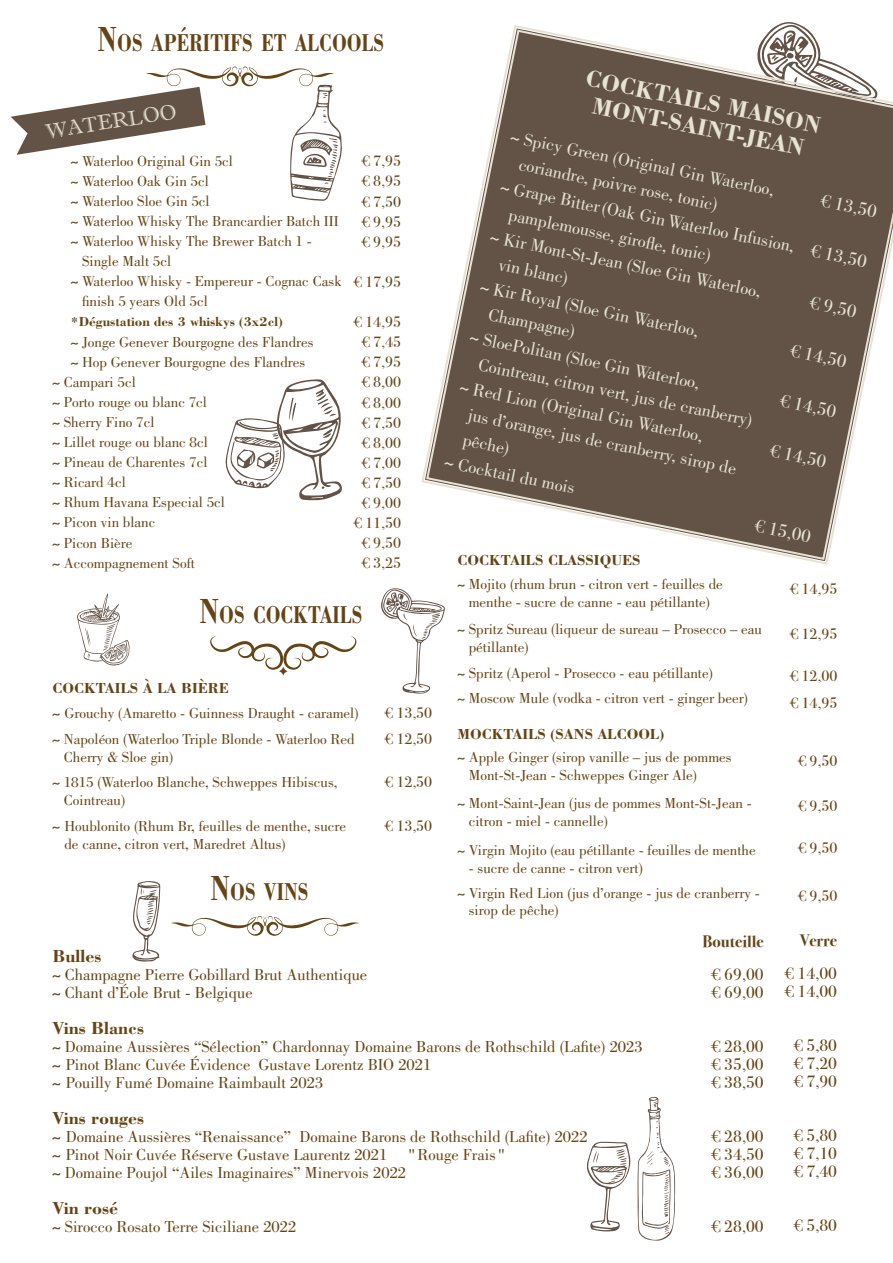
<style>
.page{position:relative;width:893px;height:1263px;background:#fff}
.page>*{position:absolute;margin:0;border:0;box-sizing:border-box;transform-origin:0 0}
.t1{font:700 25.2px "Bodoni Std";color:#654415;scale:.76 1}
.t2{font:700 24px/25.3px "Bodoni Std";color:#e8e2d5;text-align:center}
.t3{font:21px "Imprint MT Shadow";color:#e8e2d5}
.t4{font:18px "Bodoni Std";color:#e8e2d5}
.t5{font:18px "Bodoni Svty Two ITCTT";color:#e8e2d5}
.t6{font:700 18px "Bodoni Std";color:#654415}
.t7{font:16.5px/18px "Bodoni Std";color:#654415}
.t8{font:16.5px/18px "Bodoni Svty Two ITCTT";color:#654415;text-align:justify}
.t9{font:700 16.5px "Bodoni Svty Two ITCTT";color:#654415}
.t10{font:15px/25.5px "Bodoni Std";color:#654415}
.t11{font:15px/20.1px "Bodoni Svty Two ITCTT";color:#654415}
.t12{font:700 13.5px "Bodoni Std";color:#654415}
.s1{font-size:36px}
.s2{font-weight:700}
</style>
<div class="page">
<svg style="left:381px;top:588px;width:64px;height:106px"></svg>
<svg style="left:77px;top:593px;width:53px;height:73px"></svg>
<svg style="left:225px;top:379px;width:117px;height:122px"></svg>
<svg style="left:425px;top:28px;width:468px;height:533px"></svg>
<svg style="left:132px;top:881px;width:28px;height:81px"></svg>
<svg style="left:587px;top:1142px;width:43px;height:90px"></svg>
<svg style="left:637px;top:1097px;width:38px;height:144px"></svg>
<svg style="left:210px;top:636px;width:146px;height:40px"></svg>
<svg style="left:11px;top:66px;width:331px;height:135px"></svg>
<svg style="left:171px;top:916px;width:188px;height:20px"></svg>
<h1 class="t1" style="left:97px;top:27px;width:378px"><span class="s1">N</span>OS APÉRITIFS ET ALCOOLS</h1>
<h3 class="t3" style="left:44px;top:119px;width:134px;rotate:-9deg">WATERLOO</h3>
<p class="t10" style="left:71px;top:148px;width:164px"><span class="s2">~</span> Waterloo Original Gin 5cl</p>
<p class="t10" style="left:71px;top:168px;width:140px"><span class="s2">~</span> Waterloo Oak Gin 5cl</p>
<p class="t10" style="left:71px;top:188px;width:140px"><span class="s2">~</span> Waterloo Sloe Gin 5cl</p>
<p class="t10" style="left:71px;top:208px;width:270px"><span class="s2">~</span> Waterloo Whisky The Brancardier Batch III</p>
<p class="t10" style="left:71px;top:229px;width:242px"><span class="s2">~</span> Waterloo Whisky The Brewer Batch 1 -</p>
<p class="t10" style="left:82px;top:249px;width:91px">Single Malt 5cl</p>
<p class="t10" style="left:71px;top:269px;width:272px"><span class="s2">~</span> Waterloo Whisky - Empereur - Cognac Cask</p>
<p class="t10" style="left:82px;top:289px;width:127px">finish 5 years Old 5cl</p>
<p class="t12" style="left:70px;top:314px;width:214px">*Dégustation des 3 whiskys (3x2cl)</p>
<p class="t10" style="left:71px;top:329px;width:244px"><span class="s2">~</span> Jonge Genever Bourgogne des Flandres</p>
<p class="t10" style="left:71px;top:349px;width:236px"><span class="s2">~</span> Hop Genever Bourgogne des Flandres</p>
<p class="t10" style="left:53px;top:369px;width:85px"><span class="s2">~</span> Campari 5cl</p>
<p class="t10" style="left:53px;top:389px;width:156px"><span class="s2">~</span> Porto rouge ou blanc 7cl</p>
<p class="t10" style="left:53px;top:409px;width:104px"><span class="s2">~</span> Sherry Fino 7cl</p>
<p class="t10" style="left:53px;top:430px;width:157px"><span class="s2">~</span> Lillet rouge ou blanc 8cl</p>
<p class="t10" style="left:53px;top:450px;width:156px"><span class="s2">~</span> Pineau de Charentes 7cl</p>
<p class="t10" style="left:53px;top:470px;width:75px"><span class="s2">~</span> Ricard 4cl</p>
<p class="t10" style="left:53px;top:490px;width:174px"><span class="s2">~</span> Rhum Havana Especial 5cl</p>
<p class="t10" style="left:53px;top:510px;width:104px"><span class="s2">~</span> Picon vin blanc</p>
<p class="t10" style="left:53px;top:530px;width:81px"><span class="s2">~</span> Picon Bière</p>
<p class="t10" style="left:53px;top:550px;width:144px"><span class="s2">~</span> Accompagnement Soft</p>
<p class="t11" style="left:361px;top:150px;width:42px;text-align:justify">€ 7,95 € 8,95 € 7,50 € 9,95 € 9,95</p>
<p class="t11" style="left:353px;top:270px;width:50px">€ 17,95</p>
<p class="t11" style="left:353px;top:310px;width:50px;text-align:center">€ 14,95 € 7,45 € 7,95 € 8,00 € 8,00 € 7,50 € 8,00 € 7,00 € 7,50 € 9,00 € 11,50 € 9,50 € 3,25</p>
<h1 class="t1" style="left:200px;top:599px;width:216px"><span class="s1">N</span>OS COCKTAILS</h1>
<p class="t10" style="left:52px;top:675px;width:308px"><span class="s2">COCKTAILS À LA BIÈRE<br>~</span> Grouchy (Amaretto - Guinness Draught - caramel) <span class="s2">~</span> Napoléon (Waterloo Triple Blonde - Waterloo Red</p>
<p class="t10" style="left:52px;top:744px;width:287px;text-indent:11px">Cherry &amp; Sloe gin)<br><span class="s2">~</span> 1815 (Waterloo Blanche, Schweppes Hibiscus,</p>
<p class="t10" style="left:52px;top:787px;width:295px;text-indent:11px">Cointreau)<br><span class="s2">~</span> Houblonito (Rhum Br, feuilles de menthe, sucre</p>
<p class="t10" style="left:64px;top:831px;width:223px">de canne, citron vert, Maredret Altus)</p>
<h1 class="t1" style="left:210px;top:876px;width:130px"><span class="s1">N</span>OS VINS</h1>
<p class="t11" style="left:384px;top:699px;width:50px;line-height:25.5px">€ 13,50 € 12,50</p>
<p class="t11" style="left:384px;top:771px;width:50px">€ 12,50</p>
<p class="t11" style="left:384px;top:814px;width:50px">€ 13,50</p>
<h2 class="t2" style="left:589px;top:64px;width:241px;rotate:12deg">COCKTAILS MAISON<br>MONT-SAINT-JEAN</h2>
<p class="t5" style="left:823px;top:186px;width:59px;rotate:11deg">€ 13,50</p>
<p class="t5" style="left:813px;top:236px;width:59px;rotate:11deg">€ 13,50</p>
<p class="t5" style="left:812px;top:288px;width:50px;rotate:11deg">€ 9,50</p>
<p class="t5" style="left:793px;top:336px;width:59px;rotate:11deg">€ 14,50</p>
<p class="t5" style="left:782px;top:386px;width:59px;rotate:11deg">€ 14,50</p>
<p class="t5" style="left:772px;top:436px;width:59px;rotate:11deg">€ 14,50</p>
<p class="t4" style="left:513px;top:128px;width:270px;rotate:11deg"><span class="s2">~</span> Spicy Green (Original Gin Waterloo,</p>
<p class="t4" style="left:521px;top:155px;width:204px;rotate:11deg">coriandre, poivre rose, tonic)</p>
<p class="t4" style="left:502px;top:178px;width:301px;rotate:11deg"><span class="s2">~</span> Grape Bitter (Oak Gin Waterloo Infusion,</p>
<p class="t4" style="left:511px;top:205px;width:207px;rotate:11deg">pamplemousse, girofl e, tonic)</p>
<p class="t4" style="left:492px;top:228px;width:277px;rotate:11deg"><span class="s2">~</span> Kir Mont-St-Jean (Sloe Gin Waterloo,</p>
<p class="t4" style="left:501px;top:254px;width:72px;rotate:11deg">vin blanc)</p>
<p class="t4" style="left:482px;top:277px;width:224px;rotate:11deg"><span class="s2">~</span> Kir Royal (Sloe Gin Waterloo,</p>
<p class="t4" style="left:490px;top:305px;width:89px;rotate:11deg">Champagne)</p>
<p class="t4" style="left:472px;top:327px;width:236px;rotate:11deg"><span class="s2">~</span> SloePolitan (Sloe Gin Waterloo,</p>
<p class="t4" style="left:480px;top:355px;width:281px;rotate:11deg">Cointreau, citron vert, jus de cranberry)</p>
<p class="t4" style="left:462px;top:378px;width:249px;rotate:11deg"><span class="s2">~</span> Red Lion (Original Gin Waterloo,</p>
<p class="t4" style="left:470px;top:405px;width:275px;rotate:11deg">jus d’orange, jus de cranberry, sirop de</p>
<p class="t4" style="left:465px;top:429px;width:48px;rotate:11deg">pêche)</p>
<p class="t4" style="left:447px;top:452px;width:134px;rotate:11deg"><span class="s2">~</span> Cocktail du mois</p>
<p class="t5" style="left:757px;top:511px;width:59px;rotate:11deg">€ 15,00</p>
<p class="t10" style="left:458px;top:549px;width:267px;line-height:24px"><span class="s2">COCKTAILS CLASSIQUES<br>~</span> Mojito (rhum brun - citron vert - feuilles de</p>
<p class="t10" style="left:458px;top:589px;width:306px;line-height:27px;text-indent:11px">menthe - sucre de canne - eau pétillante)<br><span class="s2">~</span> Spritz Sureau (liqueur de sureau – Prosecco – eau</p>
<p class="t10" style="left:458px;top:635px;width:292px;text-indent:11px">pétillante)<br><span class="s2">~</span> Spritz (Aperol - Prosecco - eau pétillante)<br><span class="s2">~</span> Moscow Mule (vodka - citron vert - ginger beer)</p>
<p class="t10" style="left:458px;top:723px;width:276px;line-height:22.5px"><span class="s2">MOCKTAILS (SANS ALCOOL)<br>~</span> Apple Ginger (sirop vanille – jus de pommes</p>
<p class="t10" style="left:458px;top:761px;width:296px;line-height:28.5px;text-indent:11px">Mont-St-Jean - Schweppes Ginger Ale)<br><span class="s2">~</span> Mont-Saint-Jean (jus de pommes Mont-St-Jean -</p>
<p class="t10" style="left:458px;top:807px;width:300px;line-height:28.5px;text-indent:11px">citron - miel - cannelle)<br><span class="s2">~</span> Virgin Mojito (eau pétillante - feuilles de menthe</p>
<p class="t10" style="left:458px;top:855px;width:304px;text-indent:11px">- sucre de canne - citron vert)<br><span class="s2">~</span> Virgin Red Lion (jus d’orange - jus de cranberry -</p>
<p class="t10" style="left:469px;top:897px;width:91px">sirop de pêche)</p>
<p class="t11" style="left:789px;top:577px;width:50px">€ 14,95</p>
<p class="t11" style="left:789px;top:622px;width:50px">€ 12,95</p>
<p class="t11" style="left:789px;top:660px;width:50px;line-height:27px">€ 12,00 € 14,95</p>
<p class="t11" style="left:797px;top:749px;width:42px">€ 9,50</p>
<p class="t11" style="left:797px;top:794px;width:42px">€ 9,50</p>
<p class="t11" style="left:797px;top:836px;width:42px">€ 9,50</p>
<p class="t11" style="left:797px;top:884px;width:42px">€ 9,50</p>
<p class="t6" style="left:52px;top:944px;width:51px">Bulles</p>
<p class="t7" style="left:52px;top:965px;width:316px"><span class="s2">~</span> Champagne Pierre Gobillard Brut Authentique <span class="s2">~</span> Chant d’Éole Brut - Belgique</p>
<p class="t6" style="left:52px;top:1016px;width:93px">Vins Blancs</p>
<p class="t7" style="left:52px;top:1037px;width:592px"><span class="s2">~</span> Domaine Aussières “Sélection” Chardonnay Domaine Barons de Rothschild (Lafite) 2023 <span class="s2">~</span> Pinot Blanc Cuvée Évidence Gustave Lorentz BIO 2021<br><span class="s2">~</span> Pouilly Fumé Domaine Raimbault 2023</p>
<p class="t6" style="left:52px;top:1106px;width:93px">Vins rouges</p>
<p class="t7" style="left:52px;top:1127px;width:537px"><span class="s2">~</span> Domaine Aussières “Renaissance” Domaine Barons de Rothschild (Lafite) 2022 <span class="s2">~</span> Pinot Noir Cuvée Réserve Gustave Laurentz 2021</p>
<p class="t7" style="left:408px;top:1145px;width:99px">"Rouge Frais "</p>
<p class="t7" style="left:52px;top:1163px;width:355px"><span class="s2">~</span> Domaine Poujol “Ailes Imaginaires” Minervois 2022</p>
<p class="t6" style="left:52px;top:1196px;width:67px">Vin rosé</p>
<p class="t7" style="left:52px;top:1217px;width:245px"><span class="s2">~</span> Sirocco Rosato Terre Siciliane 2022</p>
<p class="t9" style="left:702px;top:928px;width:63px">Bouteille</p>
<p class="t8" style="left:711px;top:964px;width:54px">€ 69,00 € 69,00</p>
<p class="t8" style="left:711px;top:1036px;width:54px">€ 28,00 € 35,00 € 38,50</p>
<p class="t8" style="left:711px;top:1126px;width:54px">€ 28,00 € 34,50 € 36,00</p>
<p class="t8" style="left:711px;top:1216px;width:54px">€ 28,00</p>
<p class="t9" style="left:800px;top:927px;width:39px">Verre</p>
<p class="t8" style="left:784px;top:963px;width:54px">€ 14,00 € 14,00</p>
<p class="t8" style="left:793px;top:1035px;width:46px">€ 5,80 € 7,20 € 7,90</p>
<p class="t8" style="left:793px;top:1125px;width:46px">€ 5,80 € 7,10 € 7,40</p>
<p class="t8" style="left:793px;top:1215px;width:46px">€ 5,80</p>
</div>
